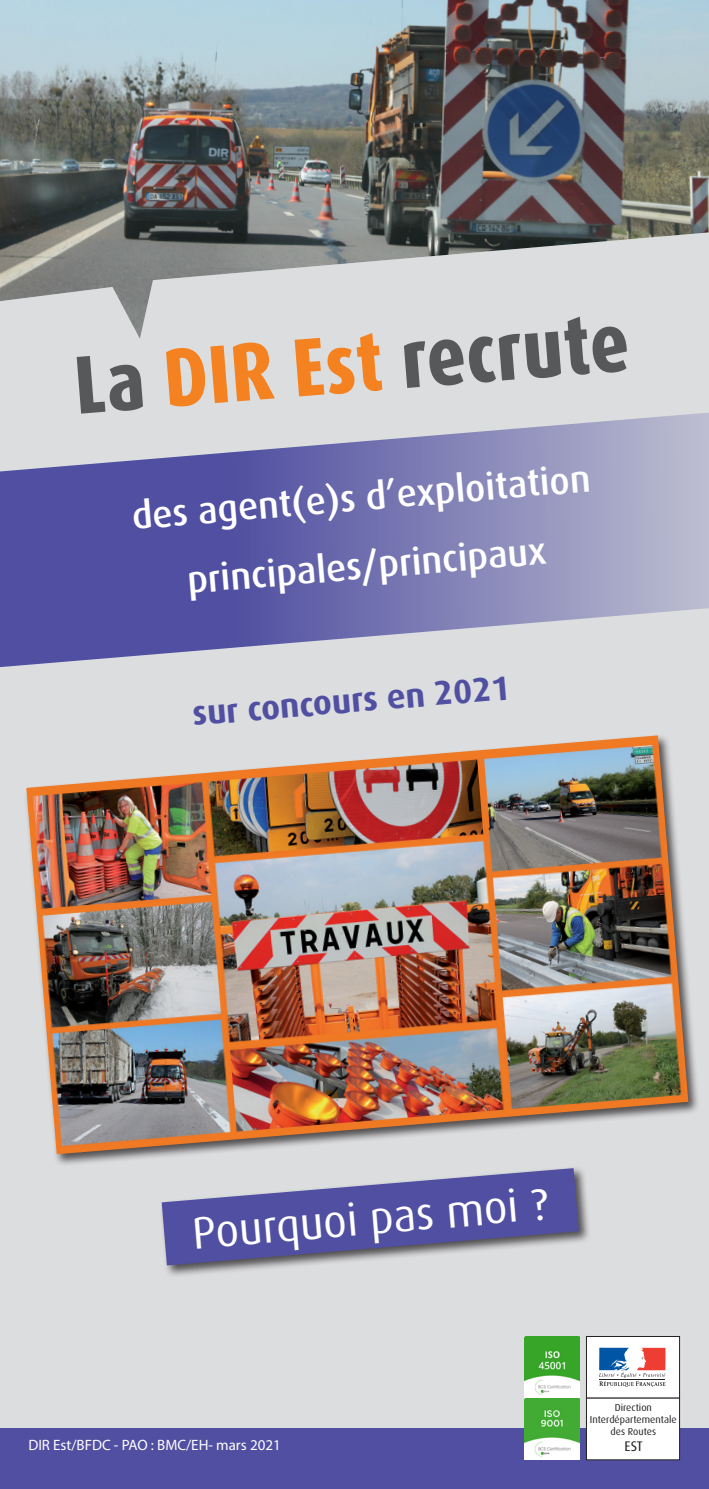
<style>
.page{position:relative;width:709px;height:1489px;background:#fff}
.page>*{position:absolute;margin:0;border:0;box-sizing:border-box;transform-origin:0 0}
.t1{font:800 condensed 82.5px "Dax OT";color:#57585a}
.t2{font:45px "Dax OT";color:#fff}
.agent_exploit{font:500 37.5px "Dax OT";color:#fff}
.corps_bulle{font:700 34px "Dax OT";color:#504fa1}
.t3{font:15px "Myriad Pro";color:#fff}
.t4{font:14px "Dax OT";color:#231f20}
.t5{font:10px/12px "Dax OT";color:#231f20;text-align:center}
.s1{color:#f58220}
</style>
<div class="page">
<div style="left:0;top:0;width:709px;height:1479px;background:#dcdddf"></div>
<div style="left:0;top:1427px;width:709px;height:61px;background:#504fa1"></div>
<img style="left:524px;top:1336px;width:55px;height:122px">
<div style="left:586px;top:1336px;width:93px;height:61px;background:#fff"></div>
<div style="left:586px;top:1336px;width:93px;height:62px;border:1px solid #231f20"></div>
<div style="left:586px;top:1397px;width:93px;height:62px;background:#fff"></div>
<svg style="left:599px;top:1347px;width:66px;height:39px"></svg>
<svg style="left:0;top:412px;width:709px;height:256px"></svg>
<img style="left:0;top:0;width:709px;height:339px">
<div style="left:160px;top:1166px;width:431px;height:111px;background:#231f20;opacity:.75"></div>
<svg style="left:162px;top:1168px;width:417px;height:97px"></svg>
<div style="left:24px;top:734px;width:676px;height:433px;background:#231f20;opacity:.75"></div>
<img style="left:26px;top:735px;width:662px;height:419px">
<p class="t1" style="left:70px;top:336px;width:558px;rotate:-5deg">La <span class="s1">DIR Est</span> recrute</p>
<p class="agent_exploit" style="left:130px;top:496px;width:461px;rotate:-5deg">des agent(e)s d’exploitation</p>
<p class="agent_exploit" style="left:185px;top:560px;width:362px;rotate:-5deg">principales/principaux</p>
<p class="corps_bulle" style="left:191px;top:695px;width:320px;rotate:-5deg">sur concours en 2021</p>
<p class="t2" style="left:190px;top:1208px;width:358px;rotate:-5deg">Pourquoi pas moi ?</p>
<p class="t3" style="left:28px;top:1435px;width:254px">DIR Est/BFDC - PAO : BMC/EH- mars 2021</p>
<p class="t5" style="left:590px;top:1400px;width:88px">Direction<br>Interdépartementale des Routes</p>
<p class="t4" style="left:624px;top:1438px;width:20px">EST</p>
</div>
